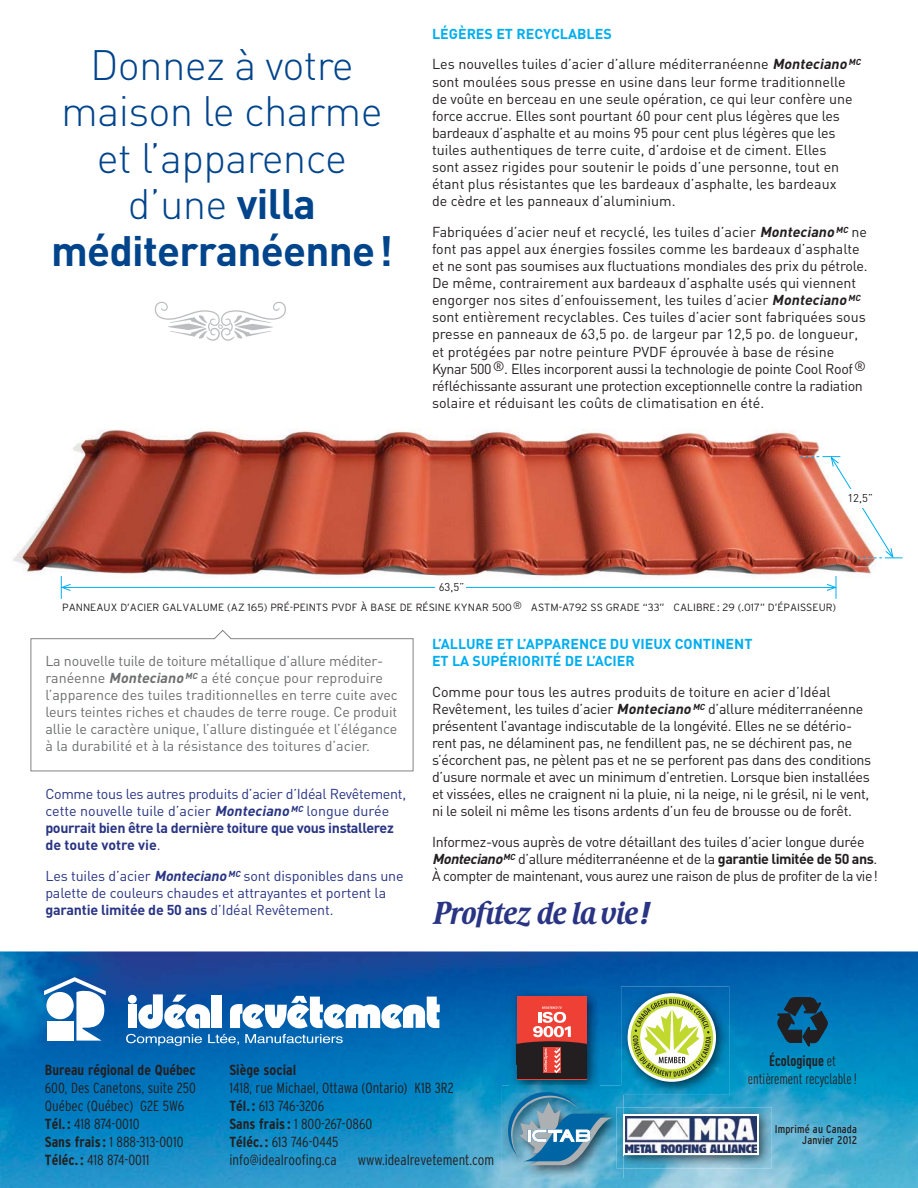
<style>
.page{position:relative;width:918px;height:1188px;background:#fff}
.page>*{position:absolute;margin:0;border:0;box-sizing:border-box;transform-origin:0 0}
.t1{font:300 42px/46.5px "DIN";letter-spacing:-.015em;color:#00448c;text-align:center}
.t2{font:italic 700 30px "TF Habitat";letter-spacing:.005em;color:#293584}
.t3{font:15px/18px "DIN Cond";color:#231f20;text-align:center}
.t4{font:300 condensed 14.7px/18px "Interstate";color:#231f20}
.t5{font:700 condensed 14.7px "Interstate";color:#231f20}
.t6{font:14.25px/17.1px "DIN";letter-spacing:-.015em;color:#231f20}
.t7{font:14.25px/17.1px "DIN";letter-spacing:-.01em;color:#293584}
.t8{font:14.25px/17.1px "DIN";letter-spacing:-.005em;color:#6d6e70}
.t9{font:700 14.25px/17.1px "DIN";color:#00aeef}
.t10{font:condensed 11.25px/11.1px "Interstate";letter-spacing:.015em;color:#231f20;text-align:right}
.t11{font:11.25px "DIN";color:#231f20}
.t12{font:300 10.5px "Interstate";color:#231f20}
.s1{font-weight:700}
.s2{font-weight:700;color:#00aeef}
.s3{font-weight:700;font-style:italic}
</style>
<div class="page">
<img style="left:0;top:951px;width:918px;height:237px">
<img style="left:621px;top:986px;width:108px;height:109px">
<svg style="left:30px;top:629px;width:384px;height:143px"></svg>
<img style="left:13px;top:429px;width:863px;height:158px">
<svg style="left:800px;top:456px;width:103px;height:103px"></svg>
<div style="left:844px;top:489px;width:32px;height:19px;background:#fff"></div>
<svg style="left:155px;top:302px;width:131px;height:39px"></svg>
<img style="left:510px;top:989px;width:90px;height:97px">
<div style="left:517px;top:996px;width:69px;height:83px;background:#ef4035"></div>
<div style="left:517px;top:1061px;width:69px;height:18px;background:#231f20"></div>
<svg style="left:517px;top:1007px;width:69px;height:66px"></svg>
<img style="left:623px;top:1107px;width:149px;height:61px">
<svg style="left:624px;top:1114px;width:134px;height:41px"></svg>
<img style="left:625px;top:1117px;width:131px;height:36px">
<svg style="left:777px;top:997px;width:52px;height:50px;background:#124a6a"></svg>
<hr style="left:62px;top:587px;width:773px;height:1px;background:#00aeef">
<div style="left:435px;top:581px;width:31px;height:19px;background:#fff"></div>
<svg style="left:60px;top:576px;width:11px;height:23px"></svg>
<svg style="left:826px;top:576px;width:11px;height:23px"></svg>
<svg style="left:44px;top:977px;width:62px;height:64px"></svg>
<svg style="left:126px;top:994px;width:314px;height:52px"></svg>
<img style="left:502px;top:1086px;width:121px;height:92px">
<svg style="left:621px;top:993px;width:95px;height:102px"></svg>
<img style="left:623px;top:1114px;width:1px;height:41px">
<svg style="left:508px;top:1091px;width:105px;height:74px;background:#4e94b5"></svg>
<h1 class="t1" style="left:51px;top:42px;width:343px">Donnez à votre maison le charme et l’apparence d’une <span class="s1">villa méditerranéenne !</span></h1>
<p class="t6" style="left:432px;top:20px;width:432px;line-height:30.6px"><span class="s2">LÉGÈRES ET RECYCLABLES<br></span>Les nouvelles tuiles d’acier d’allure méditerranéenne <span class="s3">Monteciano</span> <sup>MC</sup></p>
<p class="t6" style="left:432px;top:75px;width:422px">sont moulées sous presse en usine dans leur forme traditionnelle de voûte en berceau en une seule opération, ce qui leur confère une force accrue. Elles sont pourtant 60 pour cent plus légères que les bardeaux d’asphalte et au moins 95 pour cent plus légères que les tuiles authentiques de terre cuite, d’ardoise et de ciment. Elles sont assez rigides pour soutenir le poids d’une personne, tout en étant plus résistantes que les bardeaux d’asphalte, les bardeaux de cèdre et les panneaux d’aluminium.</p>
<p class="t6" style="left:432px;top:225px;width:437px">Fabriquées d’acier neuf et recyclé, les tuiles d’acier <span class="s3">Monteciano</span> <sup>MC</sup> ne font pas appel aux énergies fossiles comme les bardeaux d’asphalte et ne sont pas soumises aux fluctuations mondiales des prix du pétrole.<br>De même, contrairement aux bardeaux d’asphalte usés qui viennent engorger nos sites d’enfouissement, les tuiles d’acier <span class="s3">Monteciano</span> <sup>MC </sup>sont entièrement recyclables. Ces tuiles d’acier sont fabriquées sous presse en panneaux de 63,5 po. de largeur par 12,5 po. de longueur, et protégées par notre peinture PVDF éprouvée à base de résine Kynar 500 <sup>®</sup>. Elles incorporent aussi la technologie de pointe Cool Roof <sup>® </sup>réfléchissante assurant une protection exceptionnelle contre la radiation solaire et réduisant les coûts de climatisation en été.</p>
<p class="t11" style="left:439px;top:583px;width:27px">63,5”</p>
<p class="t11" style="left:847px;top:494px;width:27px">12,5”</p>
<p class="t12" style="left:62px;top:604px;width:776px">PANNEAUX D’ACIER GALVALUME (AZ 165) PRÉ-PEINTS PVDF À BASE DE RÉSINE KYNAR 500 ® ASTM-A792 SS GRADE “33” CALIBRE : 29 (.017” D’ÉPAISSEUR)</p>
<p class="t8" style="left:45px;top:654px;width:354px">La nouvelle tuile de toiture métallique d’allure méditer&shy;ranéenne <span class="s3">Monteciano</span> <sup>MC</sup> a été conçue pour reproduire l’apparence des tuiles traditionnelles en terre cuite avec leurs teintes riches et chaudes de terre rouge. Ce produit allie le caractère unique, l’allure distinguée et l’élégance à la durabilité et à la résistance des toitures d’acier.</p>
<p class="t7" style="left:45px;top:787px;width:362px">Comme tous les autres produits d’acier d’Idéal Revêtement, cette nouvelle tuile d’acier <span class="s3">Monteciano</span> <sup>MC</sup> longue durée <span class="s1">pourrait bien être la dernière toiture que vous installerez de toute votre vie</span>.</p>
<p class="t7" style="left:45px;top:869px;width:360px">Les tuiles d’acier <span class="s3">Monteciano</span> <sup>MC</sup> sont disponibles dans une palette de couleurs chaudes et attrayantes et portent la <span class="s1">garantie limitée de 50 ans</span> d’Idéal Revêtement.</p>
<p class="t9" style="left:432px;top:637px;width:322px">L’ALLURE ET L’APPARENCE DU VIEUX CONTINENT<br>ET LA SUPÉRIORITÉ DE L’ACIER</p>
<p class="t6" style="left:432px;top:685px;width:441px">Comme pour tous les autres produits de toiture en acier d’Idéal Revêtement, les tuiles d’acier <span class="s3">Monteciano</span> <sup>MC</sup> d’allure méditerranéenne présentent l’avantage indiscutable de la longévité. Elles ne se détério&shy;rent pas, ne délaminent pas, ne fendillent pas, ne se déchirent pas, ne s’écorchent pas, ne pèlent pas et ne se perforent pas dans des conditions d’usure normale et avec un minimum d’entretien. Lorsque bien installées et vissées, elles ne craignent ni la pluie, ni la neige, ni le grésil, ni le vent, ni le soleil ni même les tisons ardents d’un feu de brousse ou de forêt.</p>
<p class="t6" style="left:432px;top:835px;width:447px">Informez-vous auprès de votre détaillant des tuiles d’acier longue durée<br><span class="s3">Monteciano</span><sup>MC</sup> d’allure méditerranéenne et de la <span class="s1">garantie limitée de 50 ans</span>.<br>À compter de maintenant, vous aurez une raison de plus de profiter de la vie !</p>
<h2 class="t2" style="left:432px;top:896px;width:219px">Profitez de la vie !</h2>
<p class="t5" style="left:45px;top:1064px;width:152px">Bureau régional de Québec</p>
<p class="t4" style="left:45px;top:1080px;width:153px">600, Des Canetons, suite 250<br>Québec (Québec) G2E 5W6<br><span class="s1">Tél. :</span> 418 874-0010<br><span class="s1">Sans frais :</span> 1 888-313-0010<br><span class="s1">Téléc. :</span> 418 874-0011</p>
<p class="t5" style="left:229px;top:1064px;width:68px">Siège social</p>
<p class="t4" style="left:229px;top:1080px;width:226px">1418, rue Michael, Ottawa (Ontario) K1B 3R2<br><span class="s1">Tél. :</span> 613 746-3206<br><span class="s1">Sans frais :</span> 1 800-267-0860<br><span class="s1">Téléc. :</span> 613 746-0445<br>info@idealroofing.ca</p>
<p class="t4" style="left:358px;top:1152px;width:138px">www.idealrevetement.com</p>
<p class="t3" style="left:748px;top:1051px;width:111px"><span class="s1">Écologique</span> et entièrement recyclable !</p>
<p class="t10" style="left:775px;top:1124px;width:84px">Imprimé au Canada<br>Janvier 2012</p>
</div>
